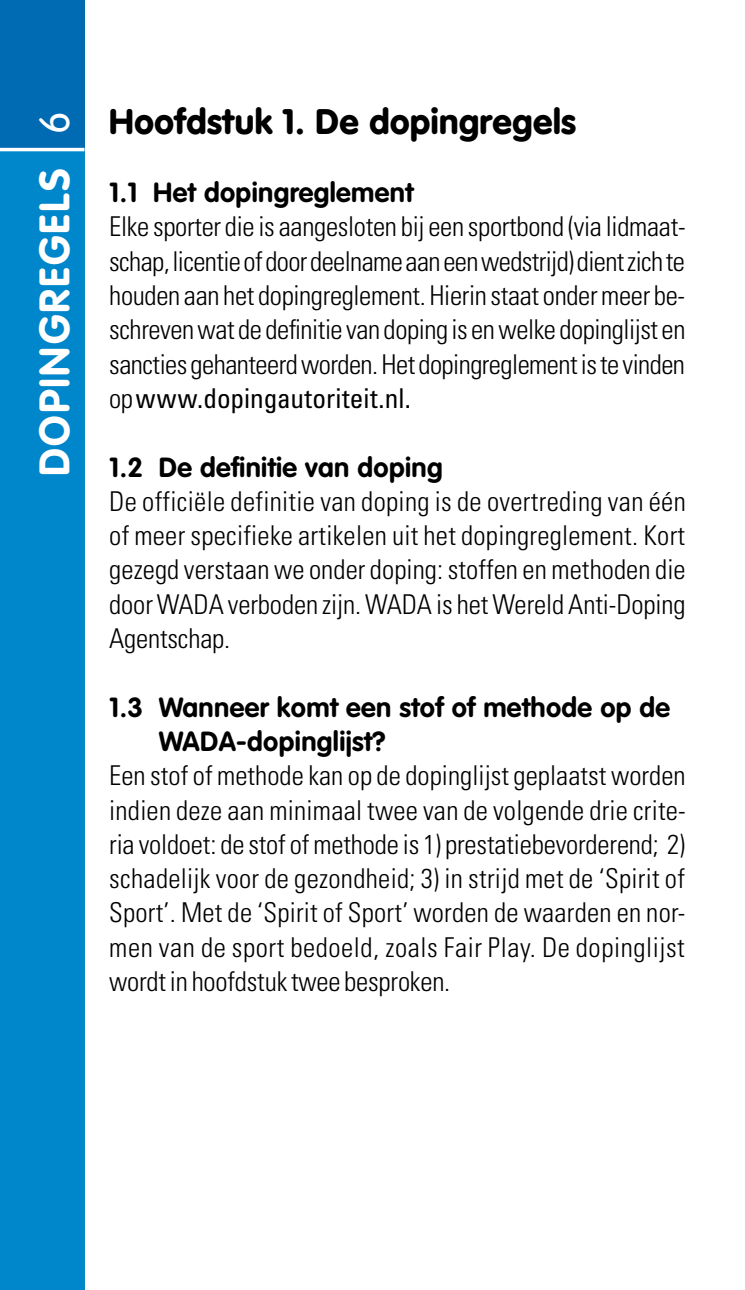
<style>
.page{position:relative;width:745px;height:1290px;background:#fff}
.page>*{position:absolute;margin:0;border:0;box-sizing:border-box;transform-origin:0 0}
.t1{font:700 42px "VAG Rounded";letter-spacing:.055em;color:#fff}
.t2{font:900 35px "VAG Rounded";letter-spacing:.015em;color:#000}
.t3{font:300 condensed 27.3px/34.3px "Univers";letter-spacing:-.005em;color:#000;text-align:justify}
.t4{font:700 27.3px/34.3px "VAG Rounded";letter-spacing:.015em;color:#000}
.s1{font-weight:300}
.s2{font-weight:400}
</style>
<div class="page">
<div style="left:0;top:0;width:84px;height:1290px;background:#0086cb"></div>
<div style="left:0;top:0;width:84px;height:147px;background:#006ab3"></div>
<hr style="left:0;top:148px;width:84px;height:3px;background:#fff">
<h1 class="t1" style="left:30px;top:476px;width:366px;rotate:-90deg">dopingregels <span class="s1">6</span></h1>
<p class="t2" style="left:109px;top:100px;width:468px">Hoofdstuk 1. De dopingregels</p>
<p class="t4" style="left:109px;top:176px;width:307px">1.1 Het dopingreglement</p>
<p class="t3" style="left:109px;top:210px;width:577px">Elke sporter die is aangesloten bij een sportbond (via lidmaat&shy;schap, licentie of door deelname aan een wedstrijd) dient zich te houden aan het dopingreglement. Hierin staat onder meer be&shy;schreven wat de definitie van doping is en welke dopinglijst en sancties gehanteerd worden. Het dopingreglement is te vinden op <span class="s2">www.dopingautoriteit.nl.</span></p>
<p class="t4" style="left:109px;top:451px;width:335px">1.2 De definitie van doping</p>
<p class="t3" style="left:109px;top:484px;width:577px">De officiële definitie van doping is de overtreding van één of meer specifieke artikelen uit het dopingreglement. Kort gezegd verstaan we onder doping: stoffen en methoden die door WADA verboden zijn. WADA is het Wereld Anti-Doping Agentschap.</p>
<p class="t4" style="left:159px;top:691px;width:512px;text-indent:-50px">1.3 Wanneer komt een stof of methode op de<br>WADA</p>
<p class="t4" style="left:236px;top:725px;width:151px">-dopinglijst?</p>
<p class="t3" style="left:109px;top:758px;width:577px">Een stof of methode kan op de dopinglijst geplaatst worden indien deze aan minimaal twee van de volgende drie crite&shy;ria voldoet: de stof of methode is 1) prestatiebevorderend; 2) schadelijk voor de gezondheid; 3) in strijd met de ‘Spirit of Sport’. Met de ‘Spirit of Sport’ worden de waarden en nor&shy;men van de sport bedoeld, zoals Fair Play. De dopinglijst wordt in hoofdstuk twee besproken.</p>
</div>
